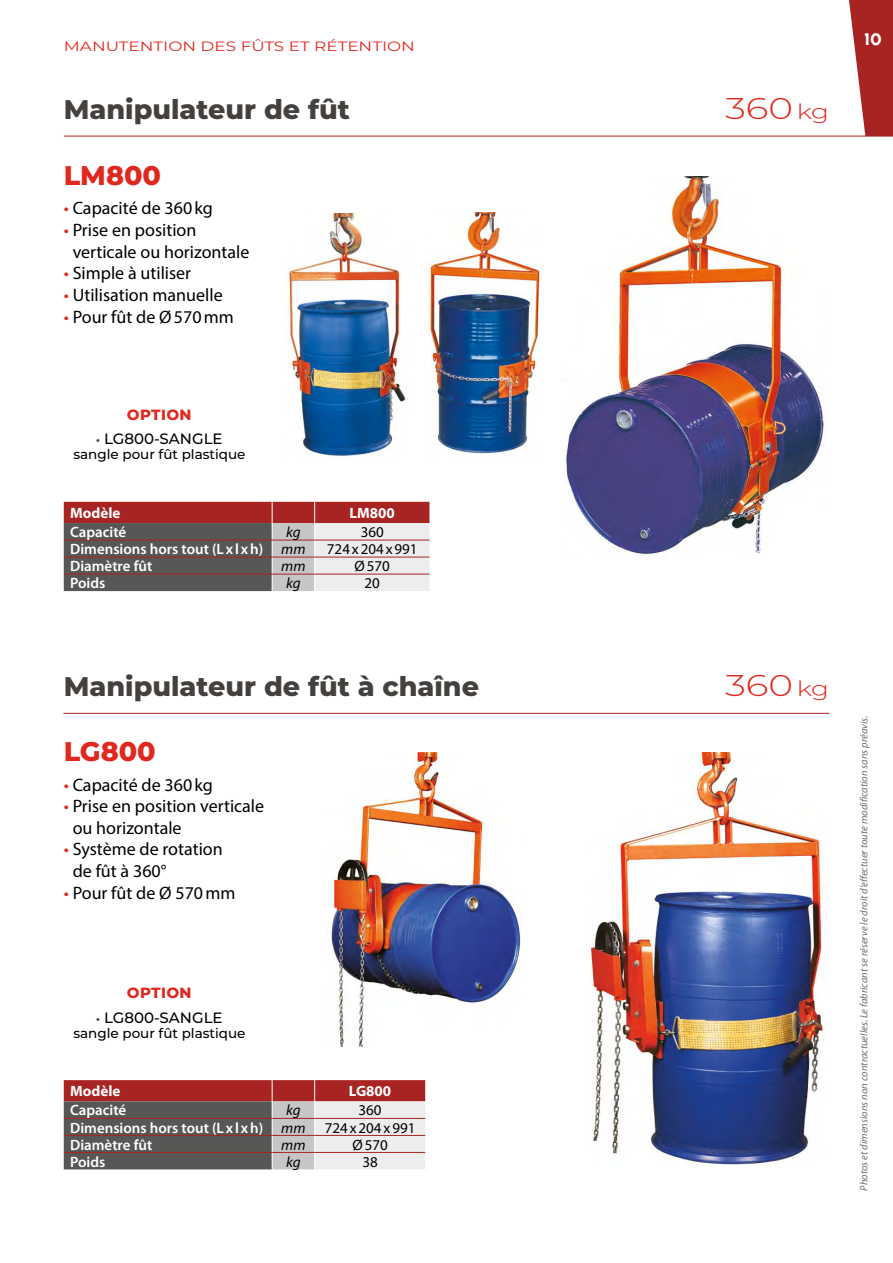
<style>
.page{position:relative;width:893px;height:1263px;background:#fff}
.page>*{position:absolute;margin:0;border:0;box-sizing:border-box;transform-origin:0 0}
.t1{font:300 30px "Montserrat";color:#e1281e;scale:1.25 1}
.t2{font:800 27px "Montserrat";color:#43403d}
.t3{font:800 27px "Montserrat";color:#e1281e}
.t4{font:18px/21.6px "Myriad Pro";color:#000}
.t5{font:700 18px "Montserrat";color:#e1281e}
.t6{font:600 15px "Myriad Pro";color:#fff}
.t7{font:15px "Myriad Pro";color:#000}
.t8{font:500 15px "Montserrat";color:#000}
.t9{font:700 15px "Myriad Pro";color:#fff}
.t10{font:italic 15px "Myriad Pro";letter-spacing:-.015em;color:#000}
.t11{font:800 15px "TYPOGRAPHPRO";color:#fff}
.t12{font:500 13.5px "Montserrat";color:#000}
.t13{font:13.5px "Montserrat";color:#e1281e;scale:1.25 1}
.t14{font:italic 10.5px "Myriad Pro";color:#706f6f}
.s1{color:#e1281e}
.s2{font-family:"Myriad Pro";font-weight:400;font-size:13.5px;color:#43403d}
.s3{font-weight:400;font-style:italic;color:#000}
.s4{font-size:21px}
</style>
<div class="page">
<svg style="left:844px;top:0;width:49px;height:136px"></svg>
<hr style="left:64px;top:136px;width:829px;height:1px;background:#a82422">
<svg style="left:64px;top:502px;width:365px;height:89px;background:#987675"></svg>
<hr style="left:64px;top:540px;width:208px;height:1px;background:#a82422">
<hr style="left:64px;top:557px;width:208px;height:1px;background:#a82422">
<hr style="left:272px;top:540px;width:43px;height:1px;background:#a82422">
<hr style="left:272px;top:557px;width:43px;height:1px;background:#a82422">
<hr style="left:315px;top:540px;width:114px;height:1px;background:#a82422">
<hr style="left:315px;top:557px;width:114px;height:1px;background:#a82422">
<hr style="left:64px;top:574px;width:208px;height:1px;background:#a82422">
<hr style="left:272px;top:574px;width:43px;height:1px;background:#a82422">
<hr style="left:315px;top:574px;width:114px;height:1px;background:#a82422">
<svg style="left:64px;top:1080px;width:361px;height:89px;background:#987776"></svg>
<hr style="left:64px;top:1118px;width:208px;height:1px;background:#a82422">
<hr style="left:64px;top:1135px;width:208px;height:1px;background:#a82422">
<hr style="left:272px;top:1118px;width:43px;height:1px;background:#a82422">
<hr style="left:272px;top:1135px;width:43px;height:1px;background:#a82422">
<hr style="left:315px;top:1118px;width:110px;height:1px;background:#a82422">
<hr style="left:315px;top:1135px;width:110px;height:1px;background:#a82422">
<hr style="left:64px;top:1152px;width:208px;height:1px;background:#a82422">
<hr style="left:272px;top:1152px;width:43px;height:1px;background:#a82422">
<hr style="left:315px;top:1152px;width:110px;height:1px;background:#a82422">
<hr style="left:64px;top:713px;width:765px;height:1px;background:#a82422">
<img style="left:589px;top:753px;width:239px;height:412px">
<img style="left:331px;top:753px;width:190px;height:293px">
<img style="left:562px;top:176px;width:266px;height:380px">
<img style="left:288px;top:213px;width:118px;height:243px">
<img style="left:429px;top:213px;width:114px;height:241px">
<p class="t13" style="left:64px;top:37px;width:282px">MANUTENTION DES FÛTS ET RÉTENTION</p>
<p class="t11" style="left:864px;top:28px;width:19px">10</p>
<h2 class="t2" style="left:64px;top:90px;width:288px">Manipulateur de fût</h2>
<h2 class="t3" style="left:64px;top:155px;width:99px">LM800</h2>
<p class="t4" style="left:64px;top:197px;width:151px"><span class="s1">•</span> Capacité de 360kg</p>
<p class="t4" style="left:73px;top:219px;width:178px;text-indent:-9px"><span class="s1">•</span> Prise en position verticale ou horizontale</p>
<p class="t4" style="left:64px;top:262px;width:129px"><span class="s1">•</span> Simple à utiliser</p>
<p class="t4" style="left:64px;top:284px;width:160px"><span class="s1">•</span> Utilisation manuelle</p>
<p class="t4" style="left:64px;top:305px;width:172px"><span class="s1">•</span> Pour fût de Ø570mm</p>
<p class="t5" style="left:127px;top:400px;width:67px">option</p>
<p class="t8" style="left:96px;top:428px;width:128px"><span class="s2">•</span> LG800-SANGLE</p>
<p class="t12" style="left:73px;top:445px;width:174px">sangle pour fût plastique</p>
<p class="t9" style="left:70px;top:503px;width:52px">Modèle</p>
<p class="t9" style="left:350px;top:503px;width:47px">LM800</p>
<p class="t6" style="left:70px;top:522px;width:58px">Capacité</p>
<p class="t10" style="left:286px;top:523px;width:16px">kg</p>
<p class="t7" style="left:361px;top:523px;width:25px">360</p>
<p class="t6" style="left:70px;top:540px;width:237px">Dimensions hors tout (L x l xh) <span class="s3">mm</span></p>
<p class="t7" style="left:327px;top:540px;width:92px">724x204x991</p>
<p class="t6" style="left:70px;top:557px;width:84px">Diamètre fût</p>
<p class="t10" style="left:281px;top:557px;width:26px">mm</p>
<p class="t7" style="left:355px;top:557px;width:37px">Ø570</p>
<p class="t6" style="left:70px;top:574px;width:37px">Poids</p>
<p class="t10" style="left:286px;top:574px;width:16px">kg</p>
<p class="t7" style="left:365px;top:574px;width:17px">20</p>
<h2 class="t2" style="left:64px;top:666px;width:417px">Manipulateur de fût à chaîne</h2>
<h2 class="t3" style="left:64px;top:731px;width:94px">LG800</h2>
<p class="t4" style="left:64px;top:773px;width:151px"><span class="s1">•</span> Capacité de 360kg</p>
<p class="t4" style="left:73px;top:795px;width:193px;text-indent:-9px"><span class="s1">•</span> Prise en position verticale ou horizontale</p>
<p class="t4" style="left:73px;top:838px;width:152px;text-indent:-9px"><span class="s1">•</span> Système de rotation de fût à 360°</p>
<p class="t4" style="left:64px;top:881px;width:173px"><span class="s1">•</span> Pour fût de Ø 570mm</p>
<p class="t5" style="left:127px;top:979px;width:67px">option</p>
<p class="t8" style="left:96px;top:1007px;width:128px"><span class="s2">•</span> LG800-SANGLE</p>
<p class="t12" style="left:73px;top:1023px;width:174px">sangle pour fût plastique</p>
<p class="t9" style="left:70px;top:1081px;width:52px">Modèle</p>
<p class="t9" style="left:349px;top:1081px;width:44px">LG800</p>
<p class="t6" style="left:70px;top:1101px;width:58px">Capacité</p>
<p class="t10" style="left:286px;top:1101px;width:16px">kg</p>
<p class="t7" style="left:359px;top:1101px;width:25px">360</p>
<p class="t6" style="left:70px;top:1118px;width:237px">Dimensions hors tout (L x l xh) <span class="s3">mm</span></p>
<p class="t7" style="left:325px;top:1118px;width:92px">724x204x991</p>
<p class="t6" style="left:70px;top:1135px;width:84px">Diamètre fût</p>
<p class="t10" style="left:281px;top:1135px;width:26px">mm</p>
<p class="t7" style="left:352px;top:1135px;width:37px">Ø570</p>
<p class="t6" style="left:70px;top:1152px;width:37px">Poids</p>
<p class="t10" style="left:286px;top:1152px;width:16px">kg</p>
<p class="t7" style="left:362px;top:1152px;width:17px">38</p>
<h1 class="t1" style="left:725px;top:88px;width:85px">360 <span class="s4">kg</span></h1>
<h1 class="t1" style="left:725px;top:665px;width:85px">360 <span class="s4">kg</span></h1>
<p class="t14" style="left:857px;top:1191px;width:477px;rotate:-90deg">Photos et dimensions non contractuelles. Le fabricant se réserve le droit d’effectuer toute modification sans préavis.</p>
</div>
